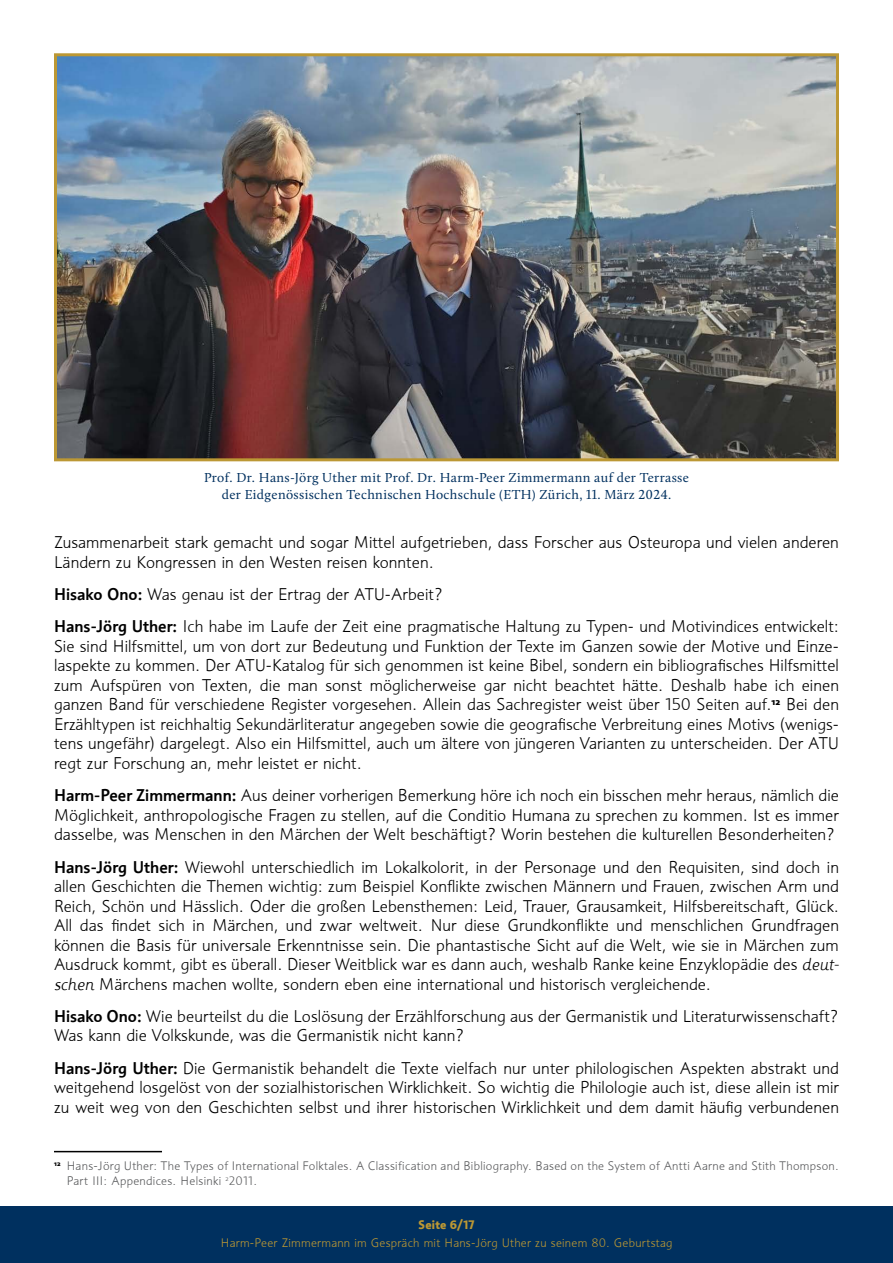
<style>
.page{position:relative;width:893px;height:1263px;background:#fff}
.page>*{position:absolute;margin:0;border:0;box-sizing:border-box;transform-origin:0 0}
.t1{font:300 16.5px/19.5px "Informa";letter-spacing:.005em;color:#000;text-align:justify}
.t2{font:13.5px/16.5px "Calluna";letter-spacing:.025em;color:#00305f;text-align:center}
.t3{font:300 12px/14.4px "Informa";letter-spacing:.025em;color:#58595b}
.t4{font:300 12px "Informa";letter-spacing:.02em;color:#bc9834}
.t5{font:700 12px "Informa";letter-spacing:.02em;color:#bc9834}
.s1{font-weight:500}
.s2{font-style:italic}
</style>
<div class="page">
<div style="left:0;top:1205px;width:893px;height:58px;background:#00305f"></div>
<hr style="left:54px;top:1151px;width:108px;height:1px;background:#000">
<img style="left:58px;top:57px;width:777px;height:400px">
<div style="left:54px;top:53px;width:785px;height:408px;border:3px solid #bc9834"></div>
<p class="t2" style="left:204px;top:469px;width:486px">Prof. Dr. Hans-Jörg Uther mit Prof. Dr. Harm-Peer Zimmermann auf der Terrasse der Eidgenössischen Technischen Hochschule (ETH) Zürich, 11. März 2024.</p>
<p class="t1" style="left:54px;top:533px;width:786px">Zusammenarbeit stark gemacht und sogar Mittel aufgetrieben, dass Forscher aus Osteuropa und vielen anderen<br>Ländern zu Kongressen in den Westen reisen konnten.</p>
<p class="t1" style="left:54px;top:578px;width:786px;line-height:32.2px"><span class="s1">Hisako Ono:</span> Was genau ist der Ertrag der ATU-Arbeit?<br><span class="s1">Hans-Jörg Uther:</span> Ich habe im Laufe der Zeit eine pragmatische Haltung zu Typen- und Motivindices entwickelt:</p>
<p class="t1" style="left:54px;top:636px;width:786px">Sie sind Hilfsmittel, um von dort zur Bedeutung und Funktion der Texte im Ganzen sowie der Motive und Einze&shy;laspekte zu kommen. Der ATU-Katalog für sich genommen ist keine Bibel, sondern ein bibliografisches Hilfsmittel zum Aufspüren von Texten, die man sonst möglicherweise gar nicht beachtet hätte. Deshalb habe ich einen ganzen Band für verschiedene Register vorgesehen. Allein das Sachregister weist über 150 Seiten auf.<sup>12</sup> Bei den Erzähltypen ist reichhaltig Sekundärliteratur angegeben sowie die geografische Verbreitung eines Motivs (wenigs&shy;tens ungefähr) dargelegt. Also ein Hilfsmittel, auch um ältere von jüngeren Varianten zu unterscheiden. Der ATU regt zur Forschung an, mehr leistet er nicht.</p>
<p class="t1" style="left:54px;top:786px;width:787px"><span class="s1">Harm-Peer Zimmermann:</span> Aus deiner vorherigen Bemerkung höre ich noch ein bisschen mehr heraus, nämlich die Möglichkeit, anthropologische Fragen zu stellen, auf die Conditio Humana zu sprechen zu kommen. Ist es immer dasselbe, was Menschen in den Märchen der Welt beschäftigt? Worin bestehen die kulturellen Besonderheiten?</p>
<p class="t1" style="left:54px;top:857px;width:786px"><span class="s1">Hans-Jörg Uther:</span> Wiewohl unterschiedlich im Lokalkolorit, in der Personage und den Requisiten, sind doch in allen Geschichten die Themen wichtig: zum Beispiel Konflikte zwischen Männern und Frauen, zwischen Arm und Reich, Schön und Hässlich. Oder die großen Lebensthemen: Leid, Trauer, Grausamkeit, Hilfsbereitschaft, Glück.<br>All das findet sich in Märchen, und zwar weltweit. Nur diese Grundkonflikte und menschlichen Grundfragen können die Basis für universale Erkenntnisse sein. Die phantastische Sicht auf die Welt, wie sie in Märchen zum Ausdruck kommt, gibt es überall. Dieser Weitblick war es dann auch, weshalb Ranke keine Enzyklopädie des <span class="s2">deut&shy;schen</span> Märchens machen wollte, sondern eben eine international und historisch vergleichende.</p>
<p class="t1" style="left:54px;top:1006px;width:786px"><span class="s1">Hisako Ono:</span> Wie beurteilst du die Loslösung der Erzählforschung aus der Germanistik und Literaturwissenschaft?<br>Was kann die Volkskunde, was die Germanistik nicht kann?</p>
<p class="t1" style="left:54px;top:1058px;width:786px"><span class="s1">Hans-Jörg Uther:</span> Die Germanistik behandelt die Texte vielfach nur unter philologischen Aspekten abstrakt und weitgehend losgelöst von der sozialhistorischen Wirklichkeit. So wichtig die Philologie auch ist, diese allein ist mir zu weit weg von den Geschichten selbst und ihrer historischen Wirklichkeit und dem damit häufig verbundenen</p>
<p class="t3" style="left:67px;top:1159px;width:774px;text-indent:-13px"><sup>12</sup> Hans-Jörg Uther: The Types of International Folktales. A Classification and Bibliography. Based on the System of Antti Aarne and Stith Thompson.<br>Part III: Appendices. Helsinki <sup>2</sup>2011.</p>
<p class="t5" style="left:419px;top:1217px;width:58px">Seite 6/17</p>
<p class="t4" style="left:221px;top:1236px;width:453px">Harm-Peer Zimmermann im Gespräch mit Hans-Jörg Uther zu seinem 80. Geburtstag</p>
</div>
